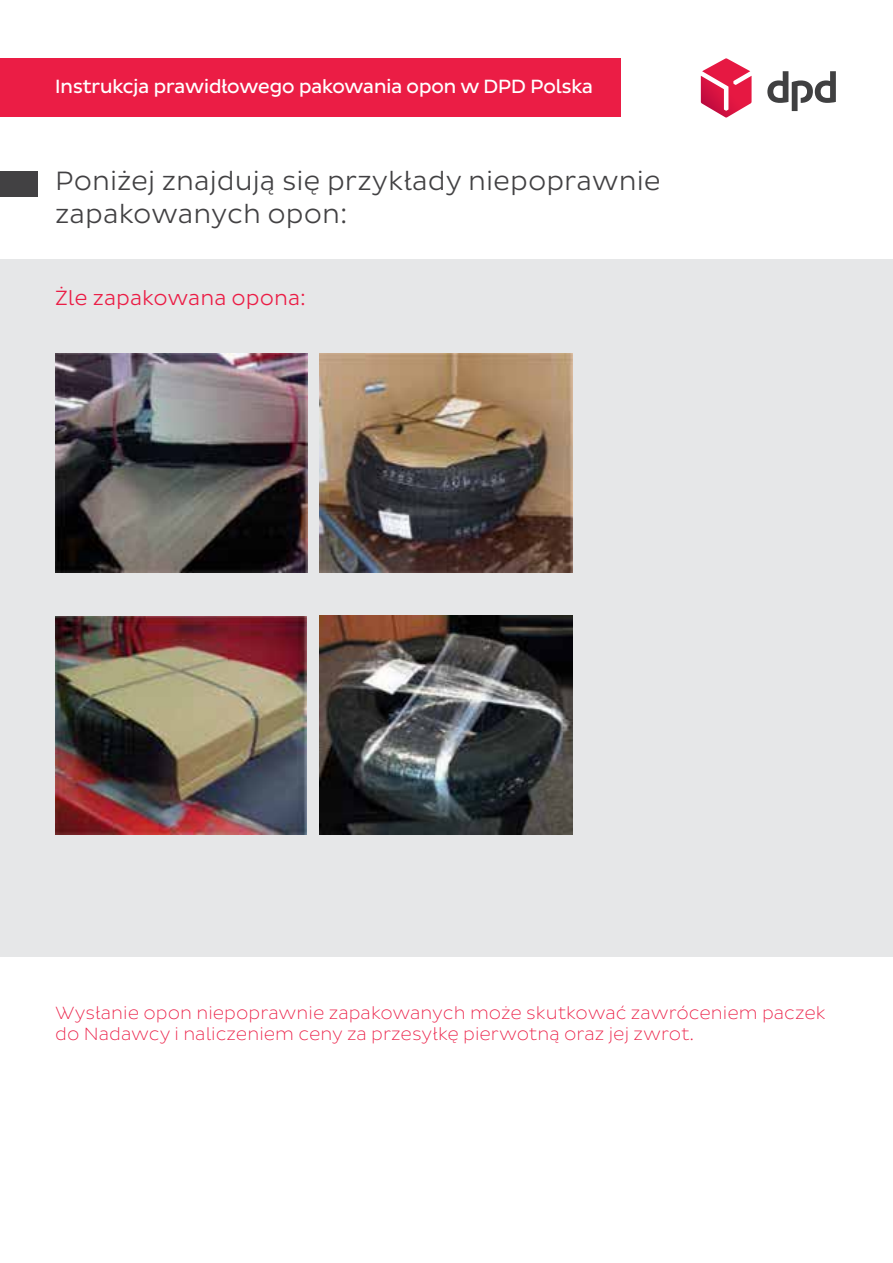
<style>
.page{position:relative;width:893px;height:1263px;background:#fff}
.page>*{position:absolute;margin:0;border:0;box-sizing:border-box;transform-origin:0 0}
.t1{font:300 27px/32.4px "Pluto Sans";color:#424143}
.t2{font:300 21px "Pluto Sans";color:#eb1d45}
.t3{font:19.5px "Pluto Sans DPD Regular";color:#fff}
.t4{font:200 18px/21.6px "Pluto Sans";color:#eb1d45}
</style>
<div class="page">
<div style="left:0;top:259px;width:893px;height:698px;background:#e6e7e8"></div>
<div style="left:0;top:58px;width:621px;height:59px;background:#eb1d45"></div>
<div style="left:0;top:171px;width:37px;height:25px;background:#424143"></div>
<svg style="left:767px;top:71px;width:69px;height:40px"></svg>
<svg style="left:701px;top:58px;width:51px;height:59px"></svg>
<img style="left:55px;top:353px;width:253px;height:220px">
<img style="left:320px;top:353px;width:252px;height:220px">
<img style="left:55px;top:616px;width:251px;height:218px">
<img style="left:320px;top:615px;width:252px;height:220px">
<p class="t3" style="left:55px;top:75px;width:539px">Instrukcja prawidłowego pakowania opon w DPD Polska</p>
<h1 class="t1" style="left:55px;top:165px;width:607px">Poniżej znajdują się przykłady niepoprawnie zapakowanych opon:</h1>
<p class="t2" style="left:55px;top:286px;width:252px">Żle zapakowana opona:</p>
<p class="t4" style="left:55px;top:1002px;width:772px">Wysłanie opon niepoprawnie zapakowanych może skutkować zawróceniem paczek do Nadawcy i naliczeniem ceny za przesyłkę pierwotną oraz jej zwrot.</p>
</div>
